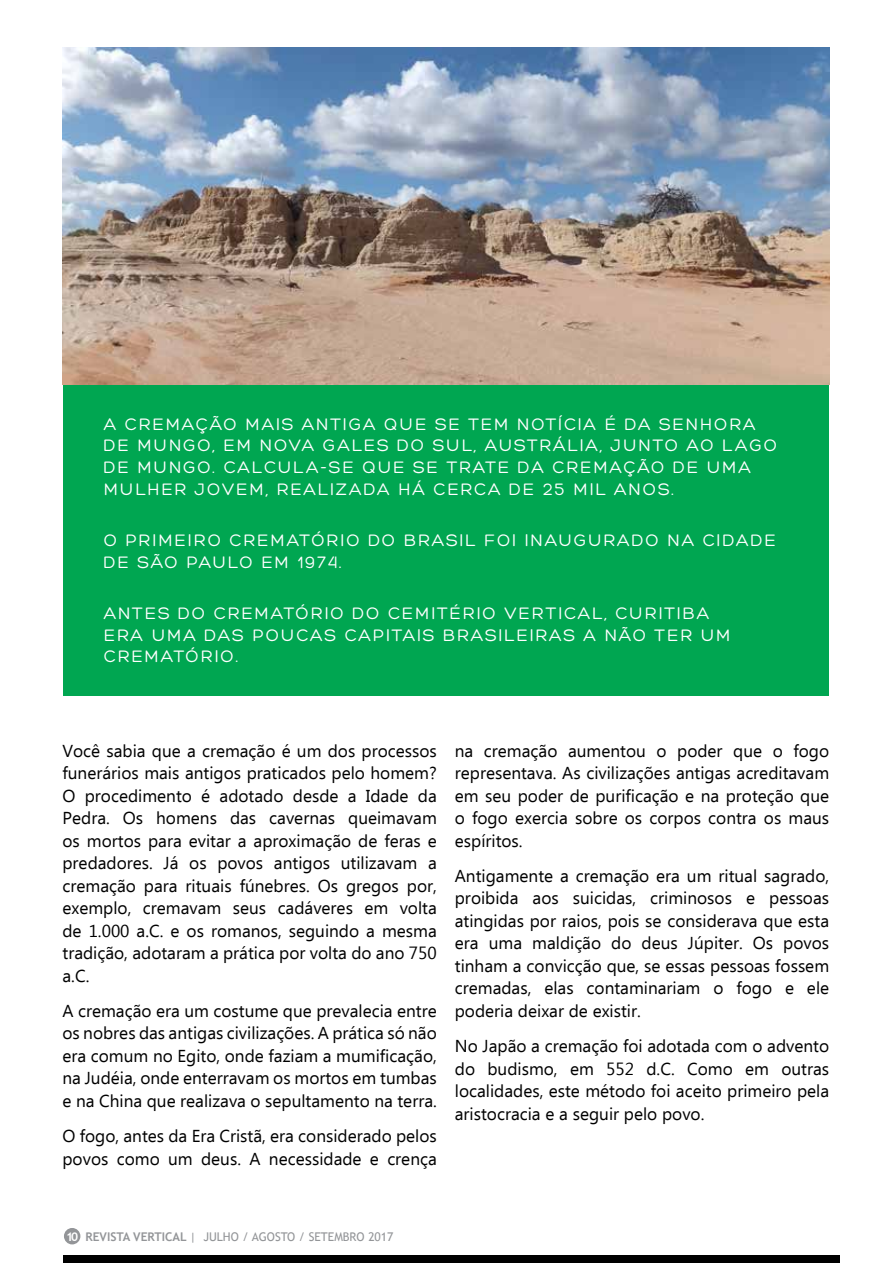
<style>
.page{position:relative;width:893px;height:1263px;background:#fff}
.page>*{position:absolute;margin:0;border:0;box-sizing:border-box;transform-origin:0 0}
.t1{font:18px/21.6px "Hero";letter-spacing:.1em;color:#fff}
.t2{font:17.25px/22.5px "Ebrima";color:#000;text-align:justify}
.t3{font:12px "Trebuchet MS";color:#939598}
.s1{font-weight:700;color:#fff}
.s2{font-weight:700}
</style>
<div class="page">
<div style="left:64px;top:1228px;width:16px;height:16px;background:#939598;border-radius:50%"></div>
<div style="left:64px;top:1256px;width:776px;height:7px;background:#000"></div>
<div style="left:64px;top:385px;width:765px;height:310px;background:#00a651"></div>
<img style="left:62px;top:48px;width:767px;height:337px">
<p class="t1" style="left:104px;top:413px;width:675px">A CREMAÇÃO MAIS ANTIGA QUE SE TEM NOTÍCIA É DA SENHORA DE MUNGO, EM NOVA GALES DO SUL, AUSTRÁLIA, JUNTO AO LAGO DE MUNGO. CALCULA-SE QUE SE TRATE DA CREMAÇÃO DE UMA MULHER JOVEM, REALIZADA HÁ CERCA DE 25 MIL ANOS.</p>
<p class="t1" style="left:104px;top:529px;width:674px">O PRIMEIRO CREMATÓRIO DO BRASIL FOI INAUGURADO NA CIDADE<br>DE SÃO PAULO EM 1974.</p>
<p class="t1" style="left:104px;top:602px;width:628px">ANTES DO CREMATÓRIO DO CEMITÉRIO VERTICAL, CURITIBA<br>ERA UMA DAS POUCAS CAPITAIS BRASILEIRAS A NÃO TER UM<br>CREMATÓRIO.</p>
<p class="t2" style="left:62px;top:740px;width:376px">Você sabia que a cremação é um dos processos funerários mais antigos praticados pelo homem?<br>O procedimento é adotado desde a Idade da Pedra. Os homens das cavernas queimavam os mortos para evitar a aproximação de feras e predadores. Já os povos antigos utilizavam a cremação para rituais fúnebres. Os gregos por, exemplo, cremavam seus cadáveres em volta de 1.000 a.C. e os romanos, seguindo a mesma tradição, adotaram a prática por volta do ano 750 a.C.</p>
<p class="t2" style="left:62px;top:1001px;width:376px">A cremação era um costume que prevalecia entre os nobres das antigas civilizações. A prática só não era comum no Egito, onde faziam a mumificação, na Judéia, onde enterravam os mortos em tumbas e na China que realizava o sepultamento na terra.</p>
<p class="t2" style="left:62px;top:1126px;width:376px">O fogo, antes da Era Cristã, era considerado pelos povos como um deus. A necessidade e crença</p>
<p class="t2" style="left:455px;top:740px;width:376px">na cremação aumentou o poder que o fogo representava. As civilizações antigas acreditavam em seu poder de purificação e na proteção que o fogo exercia sobre os corpos contra os maus espíritos.</p>
<p class="t2" style="left:455px;top:866px;width:376px">Antigamente a cremação era um ritual sagrado, proibida aos suicidas, criminosos e pessoas atingidas por raios, pois se considerava que esta era uma maldição do deus Júpiter. Os povos tinham a convicção que, se essas pessoas fossem cremadas, elas contaminariam o fogo e ele poderia deixar de existir.</p>
<p class="t2" style="left:455px;top:1036px;width:376px">No Japão a cremação foi adotada com o advento do budismo, em 552 d.C. Como em outras localidades, este método foi aceito primeiro pela aristocracia e a seguir pelo povo.</p>
<p class="t3" style="left:66px;top:1230px;width:329px"><span class="s1">10</span> <span class="s2">REVISTA VERTICAL</span> | JULHO / AGOSTO / SETEMBRO 2017</p>
</div>
